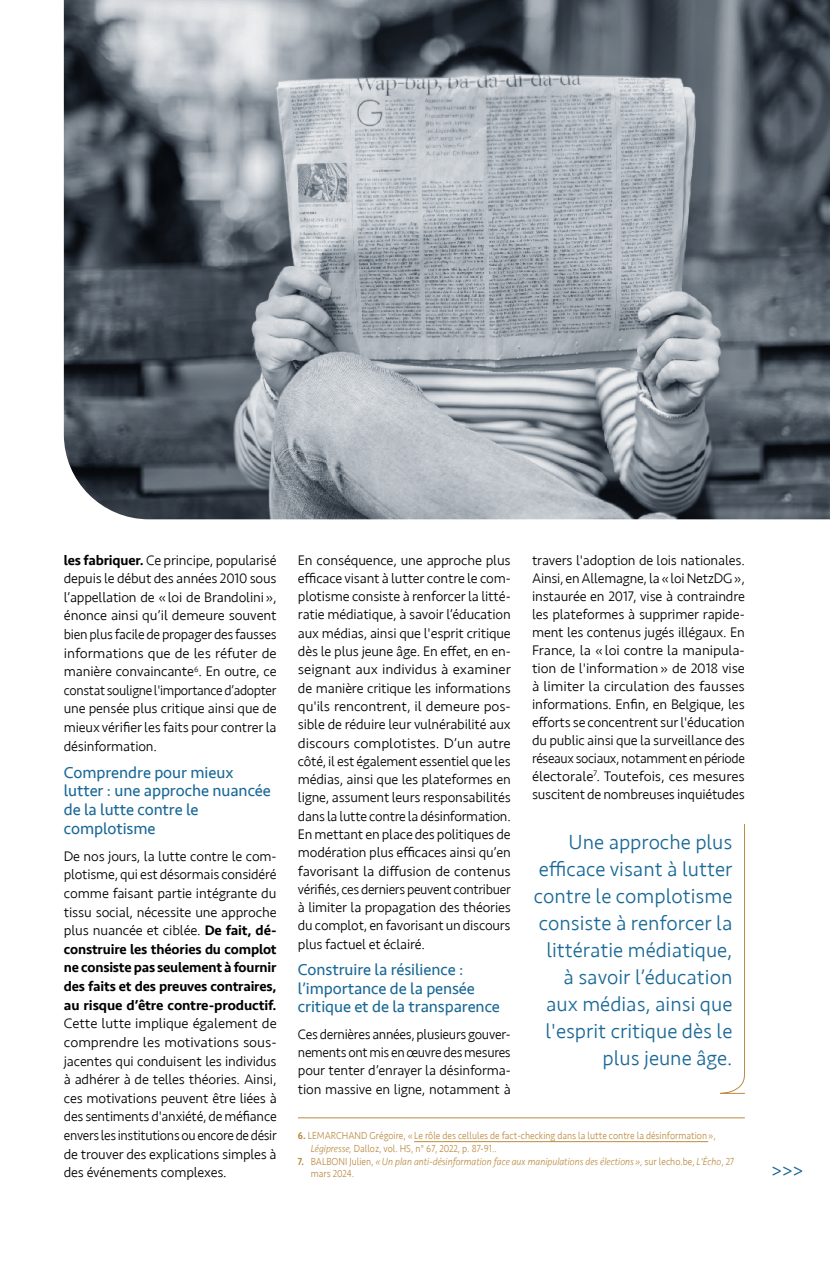
<style>
.page{position:relative;width:830px;height:1263px;background:#fff}
.page>*{position:absolute;margin:0;border:0;box-sizing:border-box;transform-origin:0 0}
.t1{font:300 21px/27px "Seravek";color:#1a6996;text-align:right}
.t2{font:18px "Seravek";color:#1a6996}
.t3{font:16.5px/18.6px "Seravek";letter-spacing:-.005em;color:#1a6996}
.t4{font:300 14.25px/18.6px "Seravek";letter-spacing:-.01em;color:#000;text-align:justify}
.t5{font:300 10.5px/12.6px "Seravek";color:#bb8b42;scale:.9 1}
.t6{font:italic 300 10.5px/12.6px "Seravek";color:#bb8b42;scale:.9 1}
.s1{font-weight:500}
.s2{font-style:italic}
.s3{font-weight:500;font-style:normal}
.s4{font-style:normal}
</style>
<div class="page">
<svg style="left:720px;top:824px;width:25px;height:270px"></svg>
<hr style="left:298px;top:1117px;width:446px;height:1px;background:#bb8b42">
<hr style="left:414px;top:1141px;width:294px;height:1px;background:#bb8b42">
<img style="left:64px;top:0;width:765px;height:519px">
<p class="t4" style="left:64px;top:551px;width:214px"><span class="s1">les fabriquer.</span> Ce principe, popularisé depuis le début des années 2010 sous l’appellation de «loi de Brandolini», énonce ainsi qu’il demeure souvent bien plus facile de propager des fausses informations que de les réfuter de manière convaincante<sup>6</sup>. En outre, ce constat souligne l'importance d’adopter une pensée plus critique ainsi que de mieux vérifier les faits pour contrer la désinformation.</p>
<p class="t3" style="left:64px;top:763px;width:208px">Comprendre pour mieux lutter : une approche nuancée de la lutte contre le complotisme</p>
<p class="t4" style="left:64px;top:847px;width:214px">De nos jours, la lutte contre le com&shy;plotisme, qui est désormais considéré comme faisant partie intégrante du tissu social, nécessite une approche plus nuancée et ciblée. <span class="s1">De fait, dé&shy;construire les théories du complot ne consiste pas seulement à fournir des faits et des preuves contraires, au risque d’être contre-productif.<br></span>Cette lutte implique également de comprendre les motivations sous&shy;jacentes qui conduisent les individus à adhérer à de telles théories. Ainsi, ces motivations peuvent être liées à des sentiments d'anxiété, de méfiance envers les institutions ou encore de désir de trouver des explications simples à des événements complexes.</p>
<p class="t4" style="left:298px;top:551px;width:214px">En conséquence, une approche plus efficace visant à lutter contre le com&shy;plotisme consiste à renforcer la litté&shy;ratie médiatique, à savoir l’éducation aux médias, ainsi que l'esprit critique dès le plus jeune âge. En effet, en en&shy;seignant aux individus à examiner de manière critique les informations qu'ils rencontrent, il demeure pos&shy;sible de réduire leur vulnérabilité aux discours complotistes. D’un autre côté, il est également essentiel que les médias, ainsi que les plateformes en ligne, assument leurs responsabilités dans la lutte contre la désinformation.<br>En mettant en place des politiques de modération plus efficaces ainsi qu’en favorisant la diffusion de contenus vérifiés, ces derniers peuvent contribuer à limiter la propagation des théories du complot, en favorisant un discours plus factuel et éclairé.</p>
<p class="t3" style="left:298px;top:961px;width:203px">Construire la résilience : l’importance de la pensée critique et de la transparence</p>
<p class="t4" style="left:298px;top:1025px;width:214px">Ces dernières années, plusieurs gouver&shy;nements ont mis en œuvre des mesures pour tenter d’enrayer la désinforma&shy;tion massive en ligne, notamment à</p>
<p class="t4" style="left:531px;top:551px;width:214px;line-height:18px">travers l'adoption de lois nationales.<br>Ainsi, en Allemagne, la «loi NetzDG», instaurée en 2017, vise à contraindre les plateformes à supprimer rapide&shy;ment les contenus jugés illégaux. En France, la «loi contre la manipula&shy;tion de l'information» de 2018 vise à limiter la circulation des fausses informations. Enfin, en Belgique, les efforts se concentrent sur l'éducation du public ainsi que la surveillance des réseaux sociaux, notamment en période électorale<sup>7</sup>. Toutefois, ces mesures suscitent de nombreuses inquiétudes</p>
<p class="t1" style="left:533px;top:829px;width:200px">Une approche plus efficace visant à lutter contre le complotisme consiste à renforcer la littératie médiatique, à savoir l’éducation aux médias, ainsi que l'esprit critique dès le plus jeune âge.</p>
<p class="t5" style="left:310px;top:1130px;width:451px;text-indent:-13px"><span class="s1">6.</span> LEMARCHAND Grégoire, «Le rôle des cellules de fact-checking dans la lutte contre la désinformation»,<br><span class="s2">Légipresse,</span> Dalloz, vol. HS, n° 67, 2022, p. 87-91..</p>
<p class="t6" style="left:310px;top:1155px;width:472px;text-indent:-13px"><span class="s3">7.</span> <span class="s4">BALBONI Julien,</span> «Un plan anti-désinformation face aux manipulations des élections», <span class="s4">sur lecho.be,</span> L'Écho<span class="s4">, 27 mars 2024.</span></p>
<p class="t2" style="left:771px;top:1157px;width:33px">&gt;&gt;&gt;</p>
</div>
